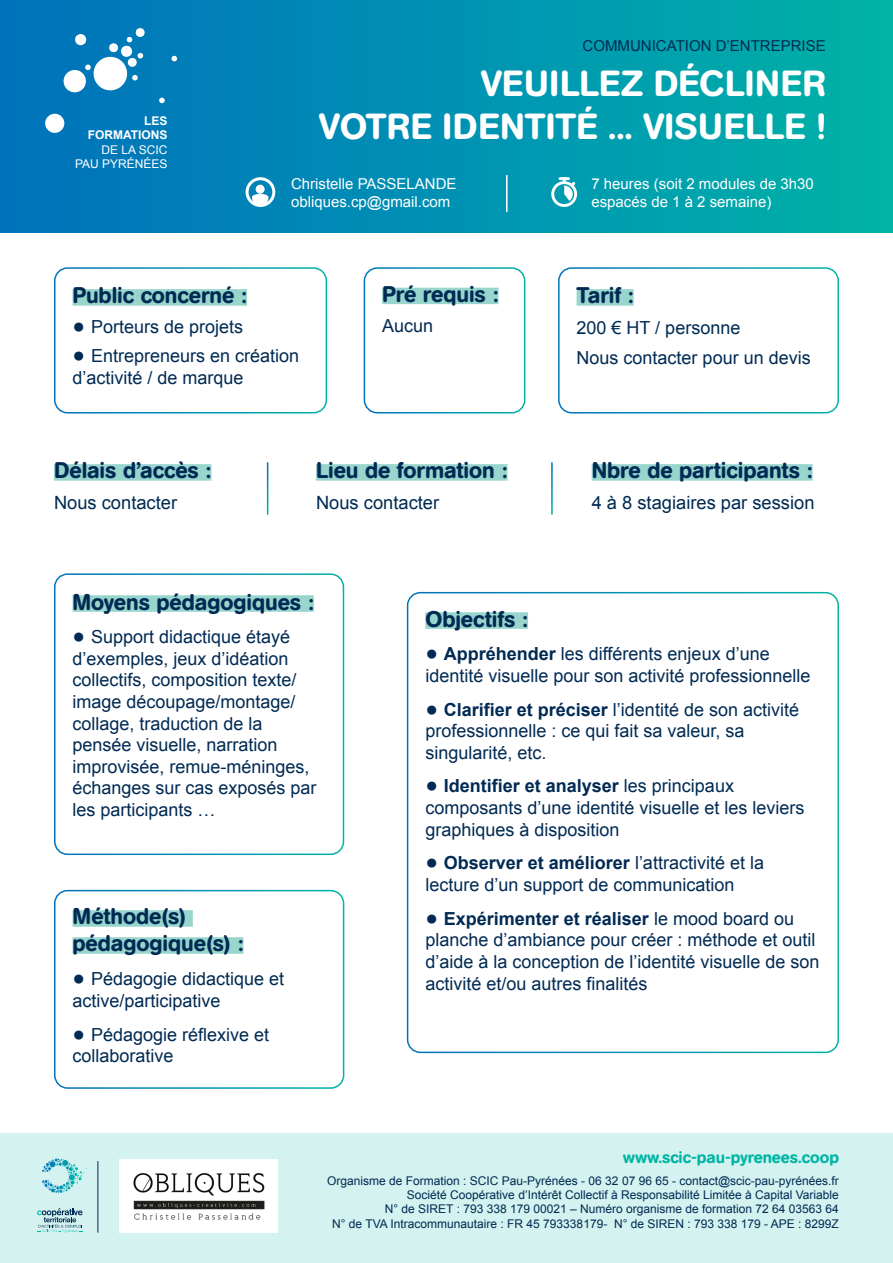
<style>
.page{position:relative;width:893px;height:1263px;background:#fff}
.page>*{position:absolute;margin:0;border:0;box-sizing:border-box;transform-origin:0 0}
.t1{font:500 36px/43.2px "AG Book Rounded";letter-spacing:.01em;color:#fff;text-align:right}
.t2{font:500 22.5px/27px "AG Book Rounded";color:#002a53}
.t3{font:18.3px "Arial";color:#002a53}
.t4{font:18px/21.6px "Arial";color:#002a53}
.t5{font:500 16.5px "AG Book Rounded";color:#00b5a5}
.t6{font:15px/18px "Arial";color:#fff}
.t7{font:15px "Arial";color:#002a53}
.t8{font:12px/14.4px "Arial";color:#002a53;text-align:right}
.t9{font:12px/14.4px "Arial";color:#fff;text-align:right}
.t10{font:700 12px/14.4px "Arial";color:#fff;text-align:right}
.s1{font-size:21px}
.s2{font-weight:700}
</style>
<div class="page">
<div style="left:0;top:1132px;width:893px;height:131px;background:#d4f2ef"></div>
<div style="left:0;top:0;width:893px;height:233px;background:linear-gradient(to right,#0071bd,#00b3a7)"></div>
<svg style="left:45px;top:27px;width:132px;height:106px;background:#258cc3"></svg>
<svg style="left:42px;top:1158px;width:45px;height:35px"></svg>
<svg style="left:37px;top:1208px;width:46px;height:25px"></svg>
<hr style="left:98px;top:1161px;width:1px;height:71px;background:#002a53">
<div style="left:119px;top:1159px;width:159px;height:74px;background:#fff"></div>
<img style="left:133px;top:1173px;width:132px;height:47px">
<div style="left:73px;top:289px;width:174px;height:17px;background:#97d5cd"></div>
<div style="left:54px;top:267px;width:273px;height:146px;border:2px solid #fff;border-radius:13px"></div>
<div style="left:382px;top:288px;width:116px;height:16px;background:#97d5cd"></div>
<div style="left:364px;top:267px;width:161px;height:146px;border:2px solid #fff;border-radius:13px"></div>
<div style="left:425px;top:612px;width:103px;height:17px;background:#97d5cd"></div>
<div style="left:407px;top:592px;width:432px;height:461px;border:2px solid #fff;border-radius:13px"></div>
<div style="left:73px;top:595px;width:241px;height:17px;background:#97d5cd"></div>
<div style="left:54px;top:573px;width:290px;height:282px;border:2px solid #fff;border-radius:13px"></div>
<div style="left:73px;top:910px;width:120px;height:17px;background:#97d5cd"></div>
<div style="left:73px;top:937px;width:170px;height:17px;background:#97d5cd"></div>
<div style="left:54px;top:890px;width:290px;height:199px;border:2px solid #fff;border-radius:13px"></div>
<div style="left:54px;top:464px;width:157px;height:17px;background:#97d5cd"></div>
<div style="left:316px;top:464px;width:191px;height:17px;background:#97d5cd"></div>
<div style="left:592px;top:464px;width:221px;height:17px;background:#97d5cd"></div>
<div style="left:551px;top:181px;width:26px;height:26px;border:3px solid #fff;border-radius:50%"></div>
<svg style="left:557px;top:176px;width:21px;height:25px"></svg>
<div style="left:246px;top:177px;width:29px;height:30px;border:3px solid #fff;border-radius:50%"></div>
<div style="left:256px;top:185px;width:9px;height:9px;background:#fff;border-radius:50%"></div>
<svg style="left:252px;top:194px;width:16px;height:11px"></svg>
<hr style="left:506px;top:175px;width:2px;height:37px;background:#fff">
<div style="left:577px;top:289px;width:57px;height:17px;background:#97d5cd"></div>
<div style="left:558px;top:267px;width:281px;height:146px;border:2px solid #fff;border-radius:13px"></div>
<p class="t10" style="left:88px;top:114px;width:81px">LES<br>FORMATIONS</p>
<p class="t9" style="left:75px;top:143px;width:94px">DE LA SCIC<br>PAU PYRÉNÉES</p>
<p class="t7" style="left:583px;top:36px;width:245px">COMMUNICATION D’ENTREPRISE</p>
<h1 class="t1" style="left:319px;top:62px;width:508px">VEUILLEZ DÉCLINER<br>VOTRE IDENTITÉ ... VISUELLE !</h1>
<p class="t6" style="left:591px;top:175px;width:224px">7 heures (soit 2 modules de 3h30 espacés de 1 à 2 semaine)</p>
<p class="t6" style="left:291px;top:175px;width:167px">Christelle PASSELANDE obliques.cp@gmail.com</p>
<p class="t2" style="left:73px;top:282px;width:176px">Public concerné :</p>
<p class="t4" style="left:73px;top:316px;width:172px"><span class="s1">●</span> Porteurs de projets</p>
<p class="t4" style="left:73px;top:345px;width:228px"><span class="s1">●</span> Entrepreneurs en création d’activité / de marque</p>
<p class="t2" style="left:382px;top:281px;width:118px">Pré requis :</p>
<p class="t4" style="left:382px;top:315px;width:53px">Aucun</p>
<p class="t2" style="left:54px;top:457px;width:159px">Délais d’accès :</p>
<p class="t3" style="left:54px;top:491px;width:125px">Nous contacter</p>
<p class="t2" style="left:316px;top:457px;width:193px">Lieu de formation :</p>
<p class="t3" style="left:316px;top:491px;width:125px">Nous contacter</p>
<p class="t2" style="left:577px;top:282px;width:59px">Tarif :</p>
<p class="t4" style="left:577px;top:312px;width:236px;line-height:30.2px">200 € HT / personne<br>Nous contacter pour un devis</p>
<p class="t2" style="left:592px;top:457px;width:222px">Nbre de participants :</p>
<p class="t3" style="left:592px;top:491px;width:224px">4 à 8 stagiaires par session</p>
<p class="t2" style="left:73px;top:588px;width:243px">Moyens pédagogiques :</p>
<p class="t4" style="left:73px;top:626px;width:246px"><span class="s1">●</span> Support didactique étayé d’exemples, jeux d’idéation collectifs, composition texte/ image découpage/montage/ collage, traduction de la pensée visuelle, narration improvisée, remue-méninges, échanges sur cas exposés par les participants …</p>
<p class="t2" style="left:73px;top:903px;width:172px">Méthode(s) pédagogique(s) :</p>
<p class="t4" style="left:73px;top:968px;width:213px"><span class="s1">●</span> Pédagogie didactique et active/participative</p>
<p class="t4" style="left:73px;top:1023px;width:198px"><span class="s1">●</span> Pédagogie réflexive et collaborative</p>
<p class="t2" style="left:425px;top:605px;width:104px">Objectifs :</p>
<p class="t4" style="left:425px;top:643px;width:387px"><span class="s1">●</span> <span class="s2">Appréhender</span> les différents enjeux d’une identité visuelle pour son activité professionnelle</p>
<p class="t4" style="left:425px;top:699px;width:375px"><span class="s1">●</span> <span class="s2">Clarifier et préciser</span> l’identité de son activité professionnelle : ce qui fait sa valeur, sa singularité, etc.</p>
<p class="t4" style="left:425px;top:775px;width:381px"><span class="s1">●</span> <span class="s2">Identifier et analyser</span> les principaux composants d’une identité visuelle et les leviers graphiques à disposition</p>
<p class="t4" style="left:425px;top:852px;width:340px"><span class="s1">●</span> <span class="s2">Observer et améliorer</span> l’attractivité et la lecture d’un support de communication</p>
<p class="t4" style="left:425px;top:908px;width:396px"><span class="s1">●</span> <span class="s2">Expérimenter et réaliser</span> le mood board ou planche d’ambiance pour créer : méthode et outil d’aide à la conception de l’identité visuelle de son activité et/ou autres finalités</p>
<p class="t5" style="left:623px;top:1148px;width:217px">www.scic-pau-pyrenees.coop</p>
<p class="t8" style="left:327px;top:1173px;width:513px">Organisme de Formation : SCIC Pau-Pyrénées - 06 32 07 96 65 - contact@scic-pau-pyrénées.fr Société Coopérative d’Intérêt Collectif à Responsabilité Limitée à Capital Variable<br>N° de SIRET : 793 338 179 00021 – Numéro organisme de formation 72 64 03563 64<br>N° de TVA Intracommunautaire : FR 45 793338179- N° de SIREN : 793 338 179 - APE : 8299Z</p>
</div>
